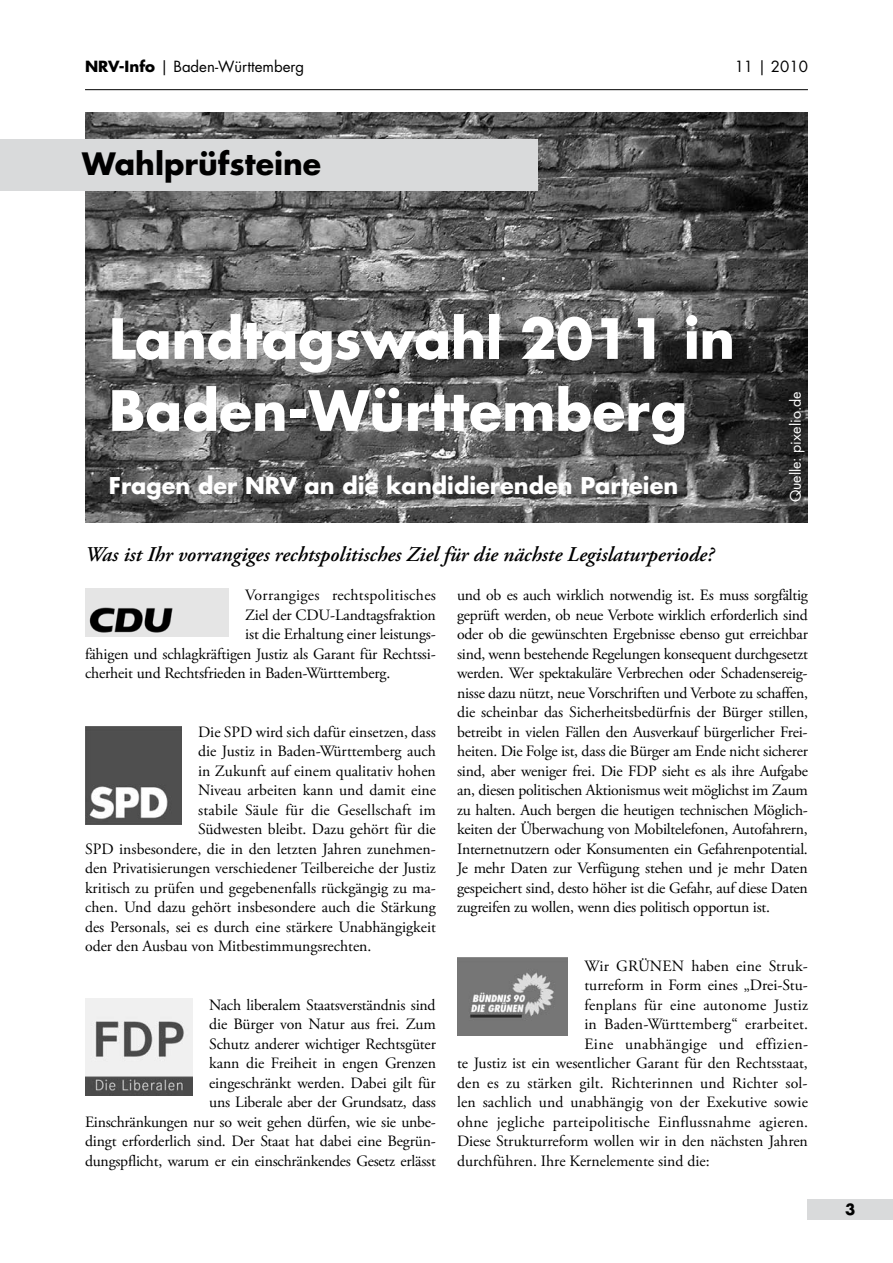
<style>
.page{position:relative;width:893px;height:1263px;background:#fff}
.page>*{position:absolute;margin:0;border:0;box-sizing:border-box;transform-origin:0 0}
.t1{font:700 54px/72px "Futura";color:#fff}
.t2{font:700 30px "Futura";color:#000}
.t3{font:700 22.5px "Futura";color:#fff}
.t4{font:italic 600 21px "Adobe Garamond Pro";color:#000}
.t5{font:15.75px/19.5px "Adobe Garamond Pro";color:#000;text-align:right}
.t6{font:15.75px "Adobe Garamond Pro";letter-spacing:.02em;color:#000}
.t7{font:15.75px "Adobe Garamond Pro";letter-spacing:.025em;color:#000}
.t8{font:15px "Futura";color:#000}
.t9{font:700 15px "Futura";color:#000}
.t10{font:14.25px "Futura";color:#fff}
.s1{font-weight:700}
</style>
<div class="page">
<img style="left:85px;top:112px;width:723px;height:410px">
<hr style="left:85px;top:89px;width:723px;height:1px;background:#000">
<div style="left:808px;top:1199px;width:85px;height:20px;background:#d9dadb"></div>
<div style="left:0;top:139px;width:537px;height:51px;background:#d9dadb"></div>
<img style="left:85px;top:588px;width:143px;height:48px">
<img style="left:85px;top:998px;width:107px;height:97px">
<img style="left:85px;top:727px;width:96px;height:97px">
<img style="left:457px;top:958px;width:110px;height:78px">
<p class="t8" style="left:85px;top:57px;width:221px"><span class="s1">NRV-Info</span> | Baden-Württemberg</p>
<p class="t8" style="left:735px;top:57px;width:75px">11 | 2010</p>
<h2 class="t2" style="left:82px;top:144px;width:240px">Wahlprüfsteine</h2>
<h1 class="t1" style="left:109px;top:302px;width:628px">Landtagswahl 2011 in<br>Baden-Württemberg</h1>
<h3 class="t3" style="left:109px;top:470px;width:571px">Fragen der NRV an die kandidierenden Parteien</h3>
<p class="t10" style="left:786px;top:502px;width:113px;rotate:-90deg">Quelle: pixelio.de</p>
<h3 class="t4" style="left:85px;top:543px;width:630px">Was ist Ihr vorrangiges rechtspolitisches Ziel für die nächste Legislaturperiode?</h3>
<p class="t5" style="left:457px;top:586px;width:353px;text-align:justify">und ob es auch wirklich notwendig ist. Es muss sorgfältig geprüft werden, ob neue Verbote wirklich erforderlich sind oder ob die gewünschten Ergebnisse ebenso gut erreichbar sind, wenn bestehende Regelungen konsequent durchgesetzt werden. Wer spektakuläre Verbrechen oder Schadensereig&shy;nisse dazu nützt, neue Vorschriften und Verbote zu schaffen, die scheinbar das Sicherheitsbedürfnis der Bürger stillen, betreibt in vielen Fällen den Ausverkauf bürgerlicher Frei&shy;heiten. Die Folge ist, dass die Bürger am Ende nicht sicherer sind, aber weniger frei. Die FDP sieht es als ihre Aufgabe an, diesen politischen Aktionismus weit möglichst im Zaum zu halten. Auch bergen die heutigen technischen Möglich&shy;keiten der Überwachung von Mobiltelefonen, Autofahrern, Internetnutzern oder Konsumenten ein Gefahrenpotential.<br>Je mehr Daten zur Verfügung stehen und je mehr Daten gespeichert sind, desto höher ist die Gefahr, auf diese Daten zugreifen zu wollen, wenn dies politisch opportun ist.</p>
<p class="t6" style="left:245px;top:586px;width:192px">Vorrangiges rechtspolitisches</p>
<p class="t5" style="left:245px;top:605px;width:192px">Ziel der CDU-Landtagsfraktion</p>
<p class="t5" style="left:245px;top:625px;width:192px">ist die Erhaltung einer leistungs-</p>
<p class="t5" style="left:85px;top:644px;width:352px">fähigen und schlagkräftigen Justiz als Garant für Rechtssi-</p>
<p class="t5" style="left:85px;top:664px;width:307px">cherheit und Rechtsfrieden in Baden-Württemberg.</p>
<p class="t5" style="left:198px;top:722px;width:239px">Die SPD wird sich dafür einsetzen, dass</p>
<p class="t5" style="left:198px;top:742px;width:239px">die Justiz in Baden-Württemberg auch</p>
<p class="t5" style="left:198px;top:761px;width:239px">in Zukunft auf einem qualitativ hohen</p>
<p class="t5" style="left:198px;top:781px;width:239px">Niveau arbeiten kann und damit eine</p>
<p class="t5" style="left:198px;top:800px;width:239px">stabile Säule für die Gesellschaft im</p>
<p class="t5" style="left:198px;top:820px;width:239px">Südwesten bleibt. Dazu gehört für die</p>
<p class="t5" style="left:85px;top:839px;width:352px">SPD insbesondere, die in den letzten Jahren zunehmen-</p>
<p class="t5" style="left:85px;top:859px;width:352px">den Privatisierungen verschiedener Teilbereiche der Justiz</p>
<p class="t5" style="left:85px;top:878px;width:352px">kritisch zu prüfen und gegebenenfalls rückgängig zu ma-</p>
<p class="t5" style="left:85px;top:898px;width:352px">chen. Und dazu gehört insbesondere auch die Stärkung</p>
<p class="t5" style="left:85px;top:917px;width:352px">des Personals, sei es durch eine stärkere Unabhängigkeit</p>
<p class="t5" style="left:85px;top:937px;width:288px">oder den Ausbau von Mitbestimmungsrechten.</p>
<p class="t5" style="left:85px;top:995px;width:352px">Nach liberalem Staatsverständnis sind<br>die Bürger von Natur aus frei. Zum<br>Schutz anderer wichtiger Rechtsgüter<br>kann die Freiheit in engen Grenzen<br>eingeschränkt werden. Dabei gilt für<br>uns Liberale aber der Grundsatz, dass<br>Einschränkungen nur so weit gehen dürfen, wie sie unbe&shy;dingt erforderlich sind. Der Staat hat dabei eine Begrün&shy;dungspflicht, warum er ein einschränkendes Gesetz erlässt</p>
<p class="t5" style="left:584px;top:956px;width:225px">Wir GRÜNEN haben eine Struk-</p>
<p class="t5" style="left:584px;top:976px;width:225px">turreform in Form eines „Drei-Stu-</p>
<p class="t5" style="left:584px;top:995px;width:225px">fenplans für eine autonome Justiz</p>
<p class="t5" style="left:584px;top:1015px;width:225px">in Baden-Württemberg“ erarbeitet.</p>
<p class="t7" style="left:584px;top:1034px;width:225px">Eine unabhängige und effizien-</p>
<p class="t5" style="left:457px;top:1054px;width:352px">te Justiz ist ein wesentlicher Garant für den Rechtsstaat,</p>
<p class="t5" style="left:457px;top:1073px;width:352px">den es zu stärken gilt. Richterinnen und Richter sol-</p>
<p class="t5" style="left:457px;top:1093px;width:352px">len sachlich und unabhängig von der Exekutive sowie</p>
<p class="t5" style="left:457px;top:1112px;width:353px">ohne jegliche parteipolitische Einflussnahme agieren.</p>
<p class="t5" style="left:457px;top:1132px;width:352px">Diese Strukturreform wollen wir in den nächsten Jahren</p>
<p class="t5" style="left:457px;top:1151px;width:254px">durchführen. Ihre Kernelemente sind die:</p>
<p class="t9" style="left:845px;top:1200px;width:12px">3</p>
</div>
